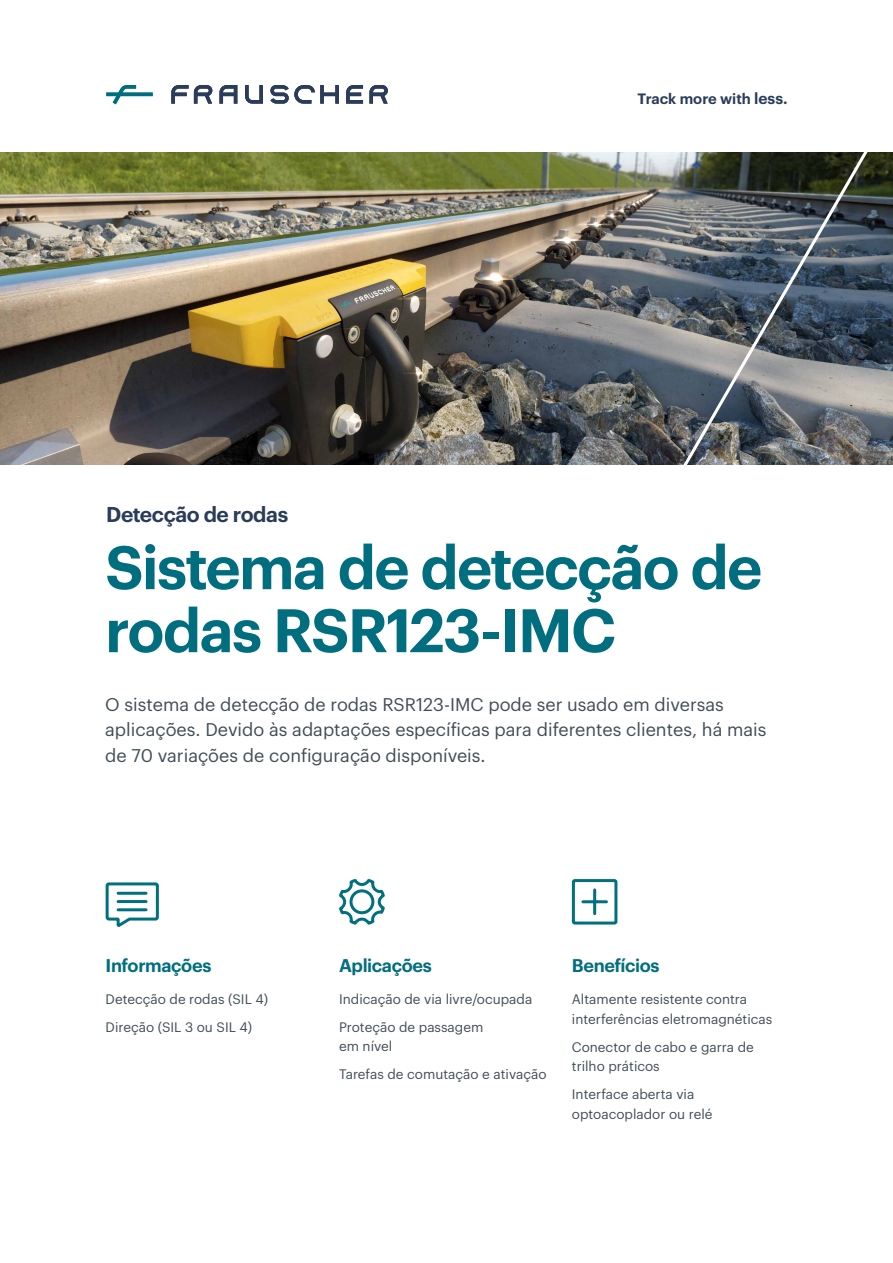
<style>
.page{position:relative;width:893px;height:1263px;background:#fff}
.page>*{position:absolute;margin:0;border:0;box-sizing:border-box;transform-origin:0 0}
.t1{font:600 60px/63px "Graphik LCG";letter-spacing:-.03em;color:#006e7e}
.t2{font:600 21px "Graphik LCG";letter-spacing:-.02em;color:#2a3c5a}
.t3{font:18px/25.5px "Graphik LCG";color:#3f4e55}
.t4{font:600 18px "Graphik LCG";letter-spacing:-.02em;color:#006e7e}
.t5{font:600 14.7px "Graphik LCG";color:#293c5a}
.t6{font:13.5px/28px "Graphik LCG";color:#3f4e55}
.s1{font-size:15.45px}
</style>
<div class="page">
<img style="left:0;top:153px;width:893px;height:312px">
<svg style="left:346px;top:85px;width:17px;height:19px"></svg>
<svg style="left:245px;top:85px;width:18px;height:19px"></svg>
<svg style="left:219px;top:85px;width:18px;height:19px"></svg>
<svg style="left:270px;top:85px;width:69px;height:19px"></svg>
<svg style="left:369px;top:85px;width:19px;height:19px"></svg>
<svg style="left:171px;top:85px;width:41px;height:19px"></svg>
<svg style="left:106px;top:85px;width:47px;height:19px"></svg>
<img style="left:660px;top:152px;width:213px;height:313px">
<svg style="left:105px;top:882px;width:54px;height:45px"></svg>
<hr style="left:118px;top:892px;width:28px;height:3px;background:#007080">
<hr style="left:118px;top:900px;width:28px;height:3px;background:#007080">
<hr style="left:118px;top:908px;width:28px;height:3px;background:#007080">
<svg style="left:339px;top:879px;width:46px;height:46px"></svg>
<div style="left:572px;top:879px;width:45px;height:45px;border:3px solid #007080;border-radius:2px"></div>
<hr style="left:583px;top:900px;width:23px;height:3px;background:#007080">
<hr style="left:593px;top:890px;width:3px;height:24px;background:#007080">
<p class="t5" style="left:637px;top:87px;width:152px">Track more with <span class="s1">less.</span></p>
<h2 class="t2" style="left:106px;top:498px;width:184px">Detecção de rodas</h2>
<h1 class="t1" style="left:105px;top:531px;width:659px">Sistema de detecção de rodas RSR123-IMC</h1>
<h3 class="t3" style="left:105px;top:690px;width:663px">O sistema de detecção de rodas RSR123-IMC pode ser usado em diversas aplicações. Devido às adaptações específicas para diferentes clientes, há mais de 70 variações de configuração disponíveis.</h3>
<h3 class="t4" style="left:106px;top:951px;width:107px">Informações</h3>
<p class="t6" style="left:106px;top:984px;width:164px">Detecção de rodas (SIL 4)<br>Direção (SIL 3 ou SIL 4)</p>
<h3 class="t4" style="left:339px;top:951px;width:94px">Aplicações</h3>
<p class="t6" style="left:339px;top:984px;width:195px">Indicação de via livre/ocupada<br>Proteção de passagem</p>
<p class="t6" style="left:339px;top:1031px;width:209px">em nível<br>Tarefas de comutação e ativação</p>
<h3 class="t4" style="left:572px;top:951px;width:89px">Benefícios</h3>
<p class="t6" style="left:572px;top:988px;width:202px;line-height:19.5px">Altamente resistente contra interferências eletromagnéticas</p>
<p class="t6" style="left:572px;top:1036px;width:184px;line-height:19.5px">Conector de cabo e garra de trilho práticos</p>
<p class="t6" style="left:572px;top:1083px;width:142px;line-height:19.5px">Interface aberta via optoacoplador ou relé</p>
</div>
